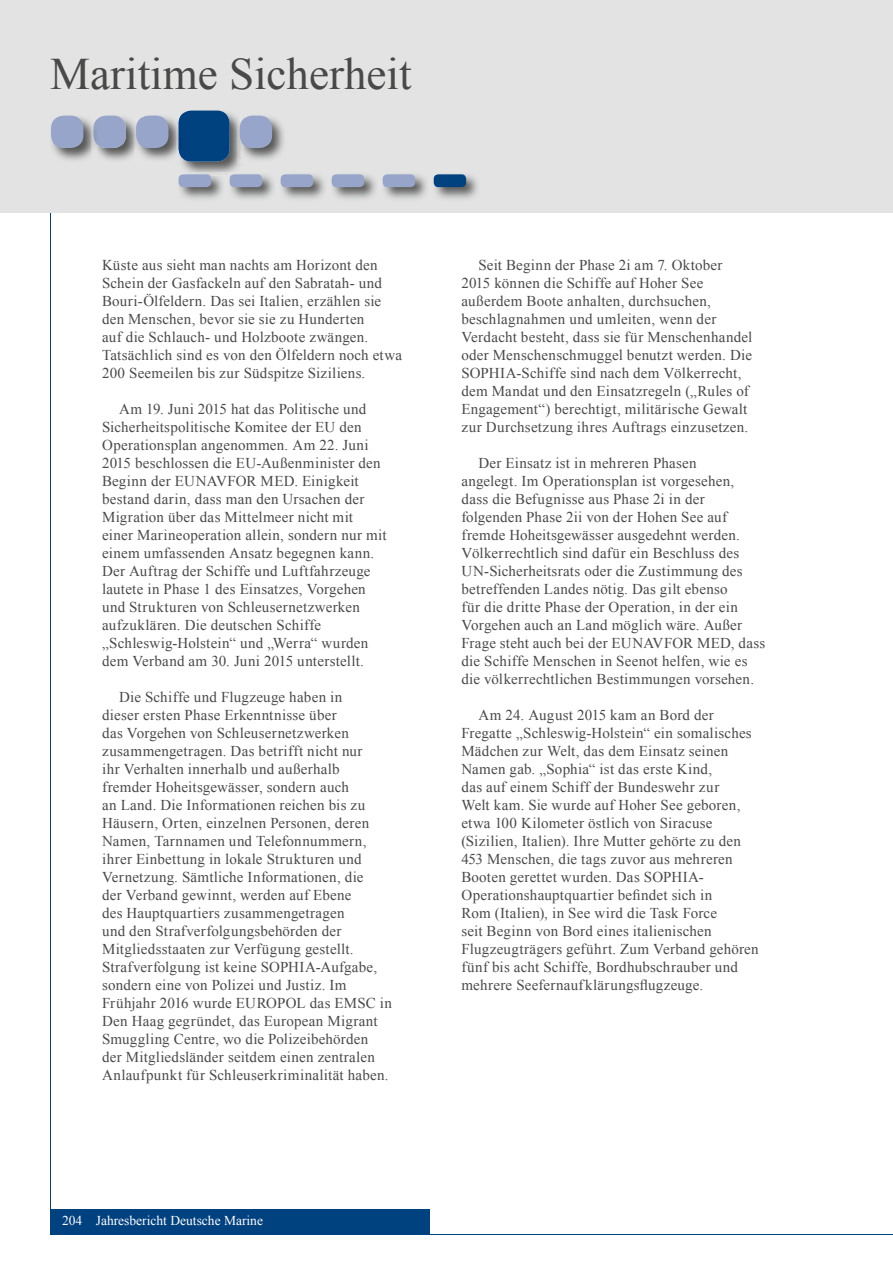
<style>
.page{position:relative;width:893px;height:1263px;background:#fff}
.page>*{position:absolute;margin:0;border:0;box-sizing:border-box;transform-origin:0 0}
.t1{font:45px "Times New Roman";color:#494948}
.t2{font:15px/18px "Times New Roman";letter-spacing:.015em;color:#494948}
.t3{font:13.5px "Times New Roman";color:#fff}
</style>
<div class="page">
<hr style="left:50px;top:209px;width:1px;height:1009px;background:#004180">
<div style="left:0;top:0;width:893px;height:213px;background:#e3e3e3"></div>
<img style="left:97px;top:115px;width:37px;height:45px">
<div style="left:94px;top:116px;width:32px;height:32px;background:#97a5ca;border-radius:13px"></div>
<img style="left:181px;top:110px;width:59px;height:64px">
<div style="left:179px;top:111px;width:51px;height:51px;background:#004180;border-radius:13px"></div>
<img style="left:178px;top:173px;width:47px;height:26px">
<div style="left:179px;top:174px;width:32px;height:13px;background:#97a5ca;border-radius:4px"></div>
<img style="left:140px;top:115px;width:42px;height:47px">
<img style="left:134px;top:119px;width:6px;height:32px">
<img style="left:179px;top:114px;width:3px;height:44px">
<div style="left:136px;top:116px;width:32px;height:32px;background:#97a5ca;border-radius:13px"></div>
<img style="left:238px;top:114px;width:46px;height:48px">
<div style="left:240px;top:116px;width:32px;height:32px;background:#97a5ca;border-radius:13px"></div>
<img style="left:229px;top:175px;width:45px;height:24px">
<img style="left:228px;top:173px;width:12px;height:3px">
<div style="left:230px;top:174px;width:32px;height:13px;background:#97a5ca;border-radius:4px"></div>
<img style="left:51px;top:115px;width:41px;height:45px">
<img style="left:92px;top:124px;width:5px;height:25px">
<img style="left:94px;top:119px;width:3px;height:26px">
<div style="left:51px;top:116px;width:32px;height:32px;background:#97a5ca;border-radius:13px"></div>
<img style="left:280px;top:175px;width:45px;height:24px">
<div style="left:281px;top:174px;width:32px;height:13px;background:#97a5ca;border-radius:4px"></div>
<img style="left:433px;top:175px;width:45px;height:24px">
<div style="left:434px;top:174px;width:32px;height:13px;background:#004180;border-radius:4px"></div>
<hr style="left:424px;top:1234px;width:469px;height:1px;background:#004180">
<div style="left:50px;top:1209px;width:379px;height:26px;background:#004180"></div>
<img style="left:331px;top:175px;width:45px;height:24px">
<div style="left:332px;top:174px;width:32px;height:13px;background:#97a5ca;border-radius:4px"></div>
<img style="left:382px;top:175px;width:45px;height:24px">
<div style="left:383px;top:174px;width:32px;height:13px;background:#97a5ca;border-radius:4px"></div>
<h1 class="t1" style="left:50px;top:44px;width:363px">Maritime Sicherheit</h1>
<p class="t2" style="left:102px;top:256px;width:301px">Küste aus sieht man nachts am Horizont den Schein der Gasfackeln auf den Sabratah- und Bouri-Ölfeldern. Das sei Italien, erzählen sie den Menschen, bevor sie sie zu Hunderten<br>auf die Schlauch- und Holzboote zwängen.<br>Tatsächlich sind es von den Ölfeldern noch etwa 200 Seemeilen bis zur Südspitze Siziliens.</p>
<p class="t2" style="left:102px;top:400px;width:286px;text-indent:17px">Am 19. Juni 2015 hat das Politische und Sicherheitspolitische Komitee der EU den Operationsplan angenommen. Am 22. Juni 2015 beschlossen die EU-Außenminister den Beginn der EUNAVFOR MED. Einigkeit bestand darin, dass man den Ursachen der Migration über das Mittelmeer nicht mit einer Marineoperation allein, sondern nur mit einem umfassenden Ansatz begegnen kann.<br>Der Auftrag der Schiffe und Luftfahrzeuge lautete in Phase 1 des Einsatzes, Vorgehen und Strukturen von Schleusernetzwerken aufzuklären. Die deutschen Schiffe „Schleswig-Holstein“ und „Werra“ wurden dem Verband am 30. Juni 2015 unterstellt.</p>
<p class="t2" style="left:102px;top:688px;width:291px;text-indent:17px">Die Schiffe und Flugzeuge haben in<br>dieser ersten Phase Erkenntnisse über<br>das Vorgehen von Schleusernetzwerken zusammengetragen. Das betrifft nicht nur<br>ihr Verhalten innerhalb und außerhalb fremder Hoheitsgewässer, sondern auch<br>an Land. Die Informationen reichen bis zu Häusern, Orten, einzelnen Personen, deren Namen, Tarnnamen und Telefonnummern, ihrer Einbettung in lokale Strukturen und Vernetzung. Sämtliche Informationen, die<br>der Verband gewinnt, werden auf Ebene<br>des Hauptquartiers zusammengetragen<br>und den Strafverfolgungsbehörden der Mitgliedsstaaten zur Verfügung gestellt.<br>Strafverfolgung ist keine SOPHIA-Aufgabe, sondern eine von Polizei und Justiz. Im Frühjahr 2016 wurde EUROPOL das EMSC in Den Haag gegründet, das European Migrant Smuggling Centre, wo die Polizeibehörden<br>der Mitgliedsländer seitdem einen zentralen Anlaufpunkt für Schleuserkriminalität haben.</p>
<p class="t3" style="left:62px;top:1211px;width:202px">204 Jahresbericht Deutsche Marine</p>
<p class="t2" style="left:461px;top:256px;width:292px;text-indent:17px">Seit Beginn der Phase 2i am 7. Oktober 2015 können die Schiffe auf Hoher See außerdem Boote anhalten, durchsuchen, beschlagnahmen und umleiten, wenn der Verdacht besteht, dass sie für Menschenhandel oder Menschenschmuggel benutzt werden. Die SOPHIA-Schiffe sind nach dem Völkerrecht, dem Mandat und den Einsatzregeln („Rules of Engagement“) berechtigt, militärische Gewalt zur Durchsetzung ihres Auftrags einzusetzen.</p>
<p class="t2" style="left:461px;top:454px;width:305px;text-indent:17px">Der Einsatz ist in mehreren Phasen<br>angelegt. Im Operationsplan ist vorgesehen,<br>dass die Befugnisse aus Phase 2i in der folgenden Phase 2ii von der Hohen See auf fremde Hoheitsgewässer ausgedehnt werden.<br>Völkerrechtlich sind dafür ein Beschluss des UN-Sicherheitsrats oder die Zustimmung des betreffenden Landes nötig. Das gilt ebenso<br>für die dritte Phase der Operation, in der ein Vorgehen auch an Land möglich wäre. Außer Frage steht auch bei der EUNAVFOR MED, dass die Schiffe Menschen in Seenot helfen, wie es die völkerrechtlichen Bestimmungen vorsehen.</p>
<p class="t2" style="left:461px;top:706px;width:299px;text-indent:17px">Am 24. August 2015 kam an Bord der Fregatte „Schleswig-Holstein“ ein somalisches Mädchen zur Welt, das dem Einsatz seinen Namen gab. „Sophia“ ist das erste Kind,<br>das auf einem Schiff der Bundeswehr zur<br>Welt kam. Sie wurde auf Hoher See geboren, etwa 100 Kilometer östlich von Siracuse (Sizilien, Italien). Ihre Mutter gehörte zu den 453 Menschen, die tags zuvor aus mehreren Booten gerettet wurden. Das SOPHIA-Operationshauptquartier befindet sich in<br>Rom (Italien), in See wird die Task Force<br>seit Beginn von Bord eines italienischen Flugzeugträgers geführt. Zum Verband gehören fünf bis acht Schiffe, Bordhubschrauber und mehrere Seefernaufklärungsflugzeuge.</p>
</div>
